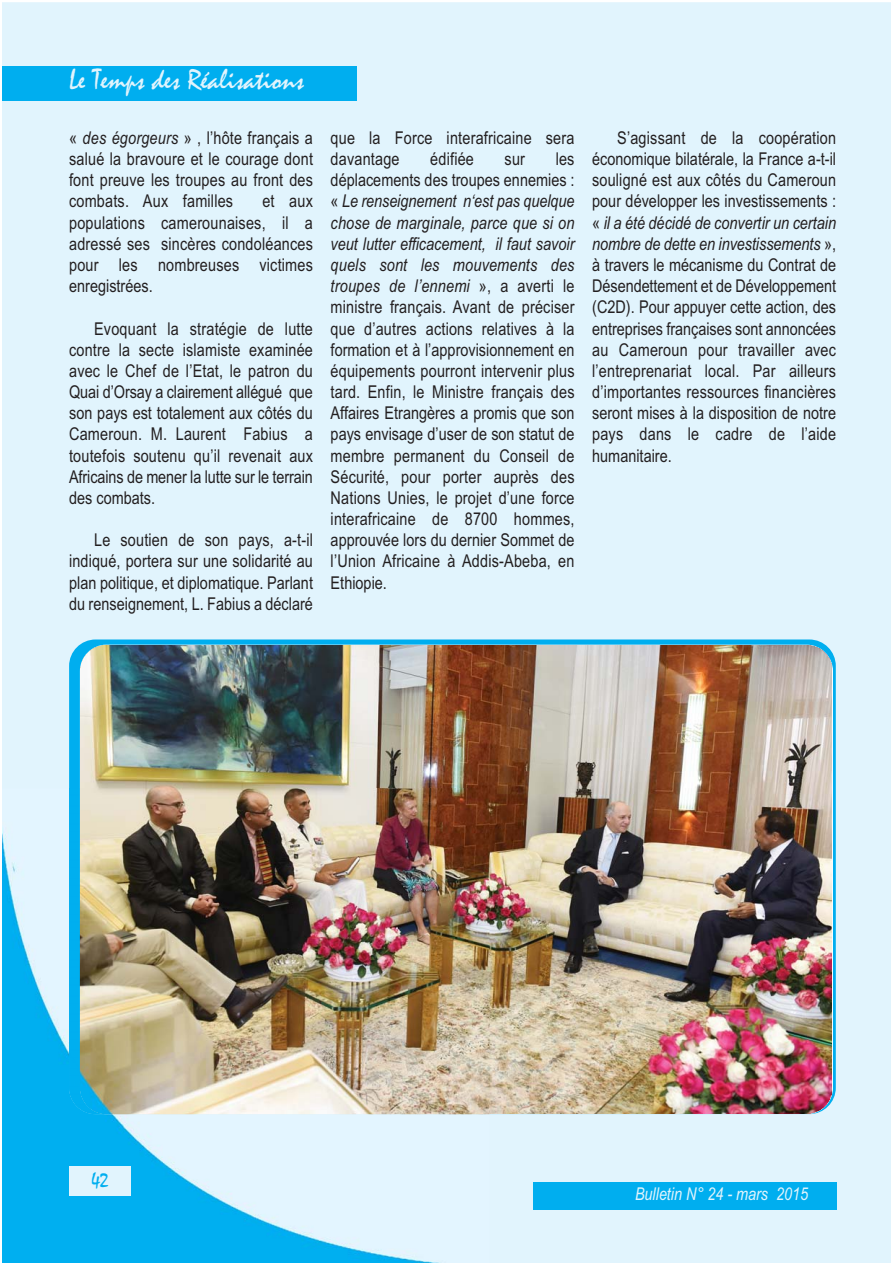
<style>
.page{position:relative;width:893px;height:1263px;background:#fff}
.page>*{position:absolute;margin:0;border:0;box-sizing:border-box;transform-origin:0 0}
.t1{font:29.4px "Mistral";color:#e1f4fd}
.t2{font:20.55px "Mistral";color:#00aeef}
.t3{font:17.7px/21.1px "Arial Narrow";letter-spacing:.01em;color:#231f20;text-align:justify}
.t4{font:italic 17.7px "Arial Narrow";color:#e1f4fd}
.s1{font-style:italic}
</style>
<div class="page">
<div style="left:2px;top:2px;width:888px;height:1261px;background:#e1f4fd"></div>
<div style="left:533px;top:1182px;width:303px;height:27px;background:#00aeef"></div>
<div style="left:2px;top:67px;width:354px;height:34px;background:#00aeef"></div>
<img style="left:80px;top:645px;width:751px;height:469px">
<img style="left:2px;top:788px;width:487px;height:475px">
<img style="left:69px;top:1088px;width:11px;height:26px">
<img style="left:80px;top:788px;width:409px;height:326px">
<div style="left:69px;top:1167px;width:62px;height:29px;background:#e1f4fd"></div>
<h1 class="t1" style="left:69px;top:69px;width:236px">Le Temps des Réalisations</h1>
<p class="t3" style="left:69px;top:129px;width:245px">« <span class="s1">des égorgeurs</span> » , l’hôte français a salué la bravoure et le courage dont font preuve les troupes au front des combats. Aux familles</p>
<p class="t3" style="left:69px;top:192px;width:245px;text-indent:193px">et aux populations camerounaises, il a adressé ses sincères condoléances pour les nombreuses victimes enregistrées.</p>
<p class="t3" style="left:69px;top:319px;width:245px;text-indent:25px">Evoquant la stratégie de lutte contre la secte islamiste examinée avec le Chef de l’Etat, le patron du Quai d’Orsay a clairement allégué que son pays est totalement aux côtés du Cameroun. M. Laurent Fabius a toutefois soutenu qu’il revenait aux Africains de mener la lutte sur le terrain des combats.</p>
<p class="t3" style="left:69px;top:531px;width:245px;text-indent:25px">Le soutien de son pays, a-t-il indiqué, portera sur une solidarité au plan politique, et diplomatique. Parlant du renseignement, L. Fabius a déclaré</p>
<p class="t3" style="left:331px;top:129px;width:245px">que la Force interafricaine sera davantage</p>
<p class="t3" style="left:430px;top:150px;width:45px">édifiée</p>
<p class="t3" style="left:505px;top:150px;width:22px">sur</p>
<p class="t3" style="left:331px;top:150px;width:245px;text-indent:225px">les déplacements des troupes ennemies : « <span class="s1">Le renseignement n‘est pas quelque chose de marginale, parce que si on veut lutter efficacement, il faut savoir quels sont les mouvements des troupes de l’ennemi</span> », a averti le ministre français. Avant de préciser que d’autres actions relatives à la formation et à l’approvisionnement en équipements pourront intervenir plus tard. Enfin, le Ministre français des Affaires Etrangères a promis que son pays envisage d’user de son statut de membre permanent du Conseil de Sécurité, pour porter auprès des Nations Unies, le projet d’une force interafricaine de 8700 hommes, approuvée lors du dernier Sommet de l’Union Africaine à Addis-Abeba, en Ethiopie.</p>
<p class="t3" style="left:592px;top:129px;width:245px;text-indent:25px">S’agissant de la coopération économique bilatérale, la France a-t-il souligné est aux côtés du Cameroun pour développer les investissements : « <span class="s1">il a été décidé de convertir un certain nombre de dette en investissements</span> », à travers le mécanisme du Contrat de Désendettement et de Développement (C2D). Pour appuyer cette action, des entreprises françaises sont annoncées au Cameroun pour travailler avec l’entreprenariat local. Par ailleurs d’importantes ressources financières seront mises à la disposition de notre pays dans le cadre de l’aide humanitaire.</p>
<p class="t2" style="left:92px;top:1171px;width:18px">42</p>
<p class="t4" style="left:635px;top:1188px;width:174px">Bulletin N° 24 - mars 2015</p>
</div>
